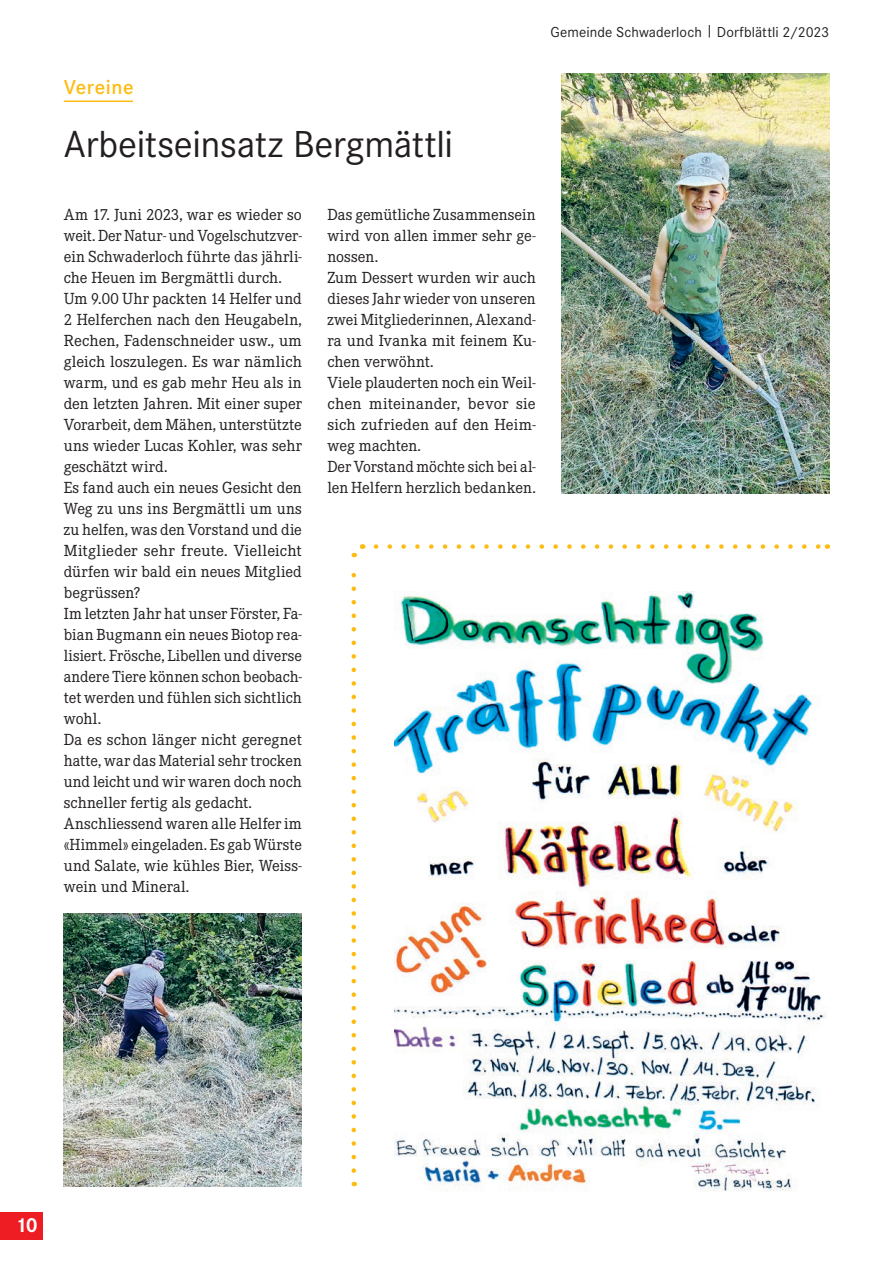
<style>
.page{position:relative;width:893px;height:1263px;background:#fff}
.page>*{position:absolute;margin:0;border:0;box-sizing:border-box;transform-origin:0 0}
.t1{font:39px "Corporate S";letter-spacing:-.005em;color:#231f20}
.t2{font:600 21px "Corporate S";letter-spacing:.025em;color:#fdbc12}
.t3{font:700 21px "Corporate S";color:#fff}
.t4{font:15.75px/21px "Corporate EBQ";color:#231f20}
.t5{font:15px "Corporate S";letter-spacing:.005em;color:#231f20}
</style>
<div class="page">
<div style="left:0;top:1212px;width:43px;height:27px;background:#ee1d23"></div>
<hr style="left:64px;top:101px;width:69px;height:1px;background:#fdbc12">
<img style="left:561px;top:73px;width:268px;height:420px">
<img style="left:64px;top:913px;width:238px;height:273px">
<img style="left:394px;top:592px;width:432px;height:599px">
<svg style="left:376px;top:544px;width:444px;height:5px"></svg>
<svg style="left:351px;top:544px;width:15px;height:627px"></svg>
<h2 class="t2" style="left:64px;top:75px;width:71px">Vereine</h2>
<h1 class="t1" style="left:64px;top:122px;width:391px">Arbeitseinsatz Bergmättli</h1>
<p class="t5" style="left:551px;top:23px;width:280px">Gemeinde Schwaderloch | Dorfblättli 2/2023</p>
<p class="t4" style="left:64px;top:204px;width:240px">Am 17. Juni 2023, war es wieder so weit. Der Natur- und Vogelschutzver&shy;ein Schwaderloch führte das jährli&shy;che Heuen im Bergmättli durch.<br>Um 9.00 Uhr packten 14 Helfer und<br>2 Helferchen nach den Heugabeln,<br>Rechen, Fadenschneider usw., um gleich loszulegen. Es war nämlich warm, und es gab mehr Heu als in den letzten Jahren. Mit einer super<br>Vorarbeit, dem Mähen, unterstützte uns wieder Lucas Kohler, was sehr geschätzt wird.<br>Es fand auch ein neues Gesicht den<br>Weg zu uns ins Bergmättli um uns zu helfen, was den Vorstand und die<br>Mitglieder sehr freute. Vielleicht dürfen wir bald ein neues Mitglied begrüssen?<br>Im letzten Jahr hat unser Förster, Fa&shy;bian Bugmann ein neues Biotop rea&shy;lisiert. Frösche, Libellen und diverse andere Tiere können schon beobach&shy;tet werden und fühlen sich sichtlich wohl.<br>Da es schon länger nicht geregnet hatte, war das Material sehr trocken und leicht und wir waren doch noch schneller fertig als gedacht.<br>Anschliessend waren alle Helfer im «Himmel» eingeladen. Es gab Würste und Salate, wie kühles Bier, Weiss&shy;wein und Mineral.</p>
<p class="t4" style="left:327px;top:204px;width:210px">Das gemütliche Zusammensein wird von allen immer sehr ge&shy;nossen.<br>Zum Dessert wurden wir auch dieses Jahr wieder von unseren zwei Mitgliederinnen, Alexand&shy;ra und Ivanka mit feinem Ku&shy;chen verwöhnt.<br>Viele plauderten noch ein Weil&shy;chen miteinander, bevor sie sich zufrieden auf den Heim&shy;weg machten.<br>Der Vorstand möchte sich bei al&shy;len Helfern herzlich bedanken.</p>
<h2 class="t3" style="left:15px;top:1213px;width:24px">10</h2>
</div>
